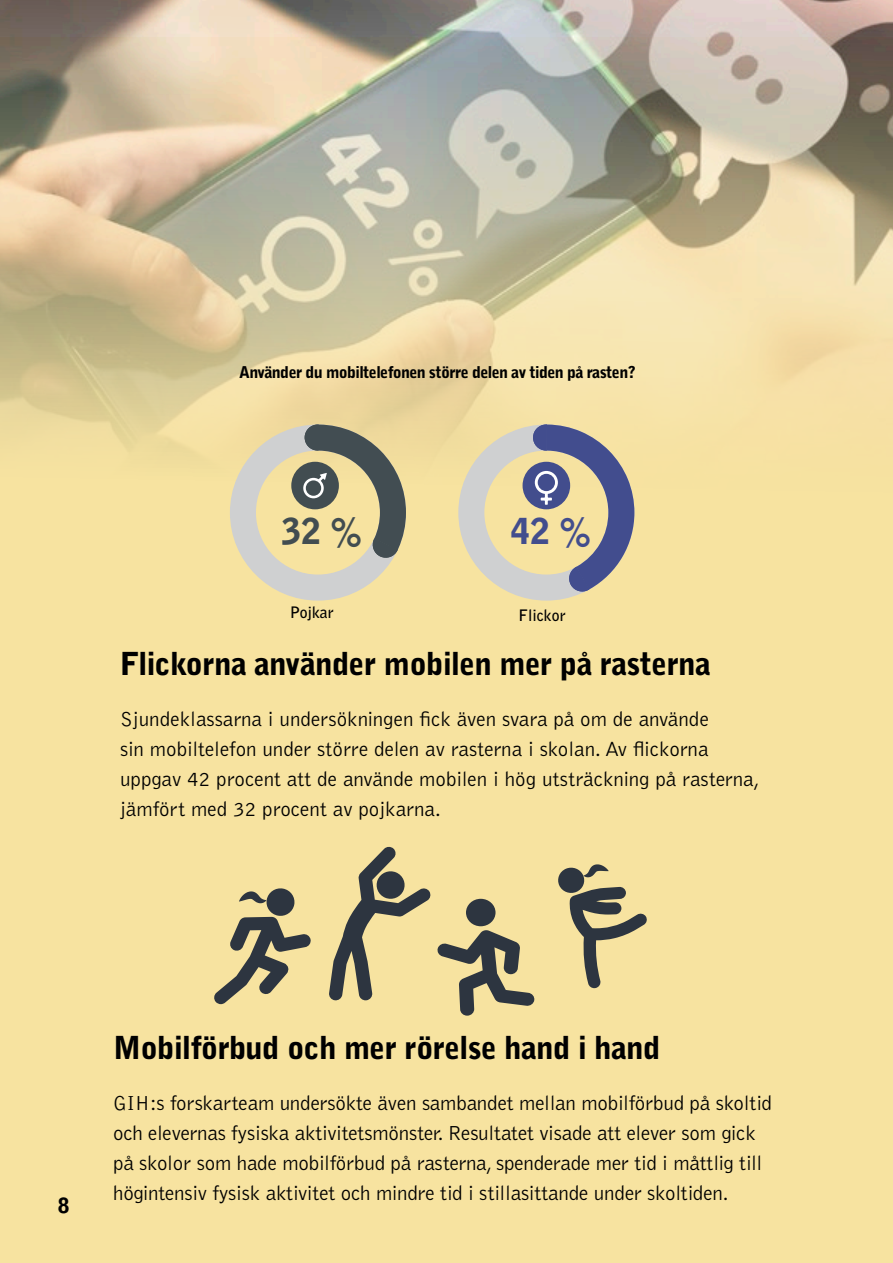
<style>
.page{position:relative;width:893px;height:1263px;background:#fff}
.page>*{position:absolute;margin:0;border:0;box-sizing:border-box;transform-origin:0 0}
.t1{font:900 35.7px "Bell Gothic Std";color:#424d51}
.t2{font:900 35.7px "Bell Gothic Std";color:#424d8d}
.t3{font:900 31.5px "Bell Gothic Std";letter-spacing:-.02em;color:#000}
.t4{font:300 21px/30px "Bell Gothic Std";letter-spacing:-.01em;color:#000}
.t5{font:900 21px "Bell Gothic Std";color:#000}
.t6{font:900 16.2px "Bell Gothic Std";letter-spacing:-.04em;color:#000}
.t7{font:700 15.75px "Bell Gothic Std";color:#000}
</style>
<div class="page">
<div style="left:0;top:38px;width:893px;height:1225px;background:#f7e3a0"></div>
<img style="left:0;top:0;width:893px;height:520px">
<svg style="left:230px;top:424px;width:176px;height:177px"></svg>
<svg style="left:458px;top:424px;width:176px;height:177px"></svg>
<svg style="left:437px;top:930px;width:98px;height:86px"></svg>
<div style="left:466px;top:899px;width:29px;height:27px;background:#2d3540;border-radius:50%"></div>
<svg style="left:214px;top:888px;width:97px;height:116px"></svg>
<svg style="left:329px;top:846px;width:102px;height:155px"></svg>
<svg style="left:558px;top:864px;width:89px;height:124px"></svg>
<p class="t6" style="left:239px;top:363px;width:398px">Använder du mobiltelefonen större delen av tiden på rasten?</p>
<h1 class="t1" style="left:282px;top:510px;width:82px">32 %</h1>
<h1 class="t2" style="left:511px;top:510px;width:82px">42 %</h1>
<p class="t7" style="left:290px;top:602px;width:46px">Pojkar</p>
<p class="t7" style="left:519px;top:606px;width:49px">Flickor</p>
<h2 class="t3" style="left:120px;top:645px;width:592px">Flickorna använder mobilen mer på rasterna</h2>
<p class="t4" style="left:120px;top:704px;width:641px">Sjundeklassarna i undersökningen fick även svara på om de använde<br>sin mobiltelefon under större delen av rasterna i skolan. Av flickorna uppgav 42 procent att de använde mobilen i hög utsträckning på rasterna, jämfört med 32 procent av pojkarna.</p>
<p class="t5" style="left:58px;top:1193px;width:13px">8</p>
<h2 class="t3" style="left:113px;top:1029px;width:549px">Mobilförbud och mer rörelse hand i hand</h2>
<p class="t4" style="left:113px;top:1088px;width:660px">GIH:s forskarteam undersökte även sambandet mellan mobilförbud på skoltid och elevernas fysiska aktivitetsmönster. Resultatet visade att elever som gick på skolor som hade mobilförbud på rasterna, spenderade mer tid i måttlig till högintensiv fysisk aktivitet och mindre tid i stillasittande under skoltiden.</p>
</div>
